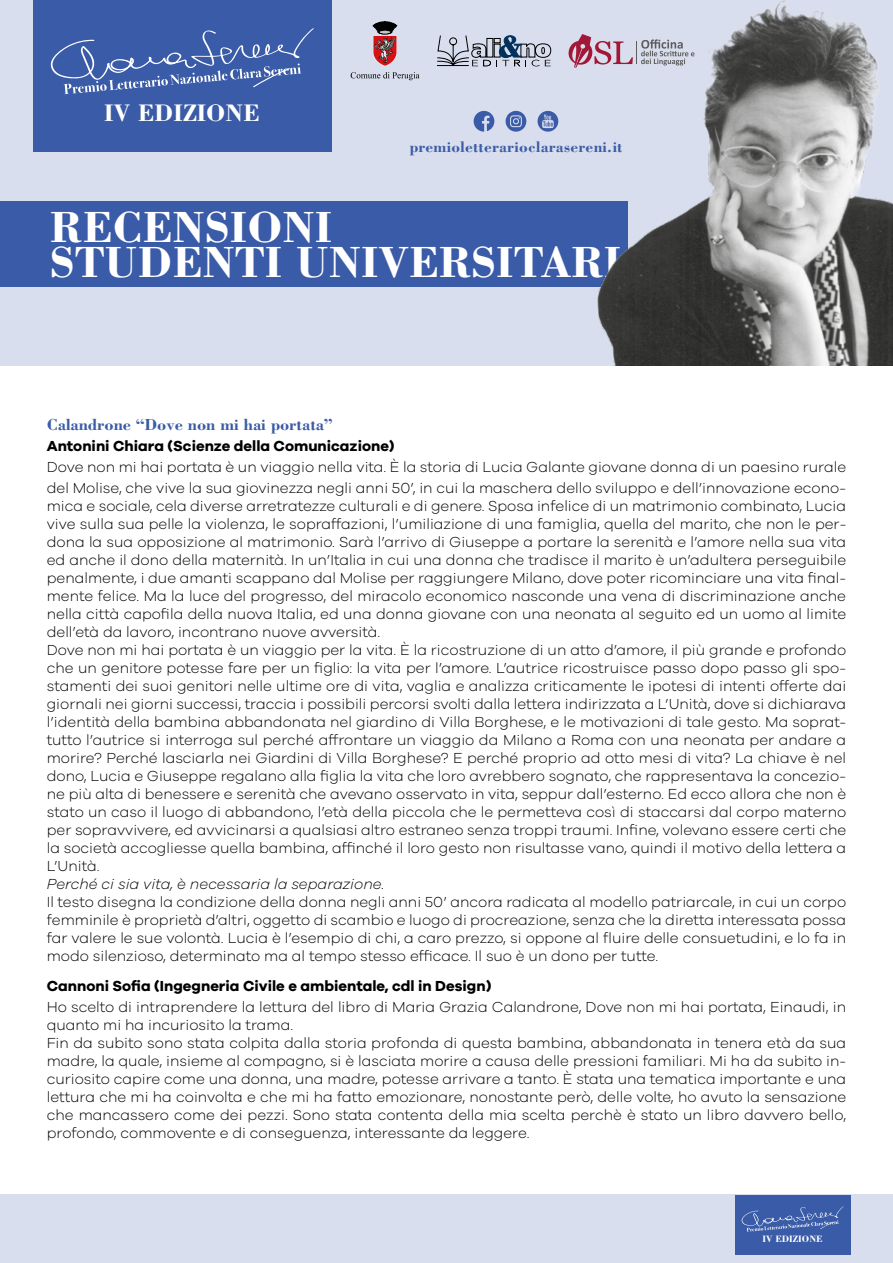
<style>
.page{position:relative;width:893px;height:1263px;background:#fff}
.page>*{position:absolute;margin:0;border:0;box-sizing:border-box;transform-origin:0 0}
.t1{font:700 45px/34.5px "Bodoni Std";color:#fff}
.t2{font:700 24.6px "Bodoni Std";color:#fff}
.t3{font:700 16.5px "Bodoni Std";color:#3a5ba7}
.t4{font:700 15.6px "Bodoni Std";letter-spacing:.015em;color:#3a5ba7}
.t5{font:300 15px/18px "Galano Grotesque";color:#000}
.t6{font:700 15px "Galano Grotesque";color:#000}
.t7{font:italic 300 15px "Galano Grotesque";color:#000}
.t8{font:700 9.6px "Bodoni Std";color:#fff}
</style>
<div class="page">
<div style="left:0;top:1195px;width:893px;height:68px;background:#d8deed"></div>
<div style="left:735px;top:1195px;width:115px;height:59px;background:#3a5ba7"></div>
<svg style="left:741px;top:1206px;width:103px;height:26px"></svg>
<div style="left:1px;top:0;width:892px;height:366px;background:#d8deed"></div>
<svg style="left:568px;top:41px;width:10px;height:27px"></svg>
<svg style="left:437px;top:35px;width:114px;height:31px"></svg>
<svg style="left:351px;top:72px;width:68px;height:8px"></svg>
<svg style="left:373px;top:22px;width:24px;height:44px"></svg>
<div style="left:33px;top:0;width:299px;height:152px;background:#3a5ba7"></div>
<svg style="left:50px;top:28px;width:264px;height:66px"></svg>
<div style="left:0;top:201px;width:627px;height:85px;background:#3a5ba7"></div>
<svg style="left:474px;top:111px;width:20px;height:21px"></svg>
<svg style="left:538px;top:111px;width:20px;height:21px"></svg>
<svg style="left:506px;top:111px;width:20px;height:21px"></svg>
<img style="left:578px;top:0;width:315px;height:366px">
<h2 class="t2" style="left:104px;top:98px;width:157px">IV EDIZIONE</h2>
<p class="t4" style="left:409px;top:137px;width:215px">premioletterarioclarasereni.it</p>
<h1 class="t1" style="left:50px;top:209px;width:573px">RECENSIONI<br>STUDENTI UNIVERSITARI</h1>
<p class="t3" style="left:47px;top:415px;width:287px">Calandrone “Dove non mi hai portata”</p>
<p class="t6" style="left:47px;top:437px;width:349px">Antonini Chiara (Scienze della Comunicazione)</p>
<p class="t5" style="left:47px;top:456px;width:801px;line-height:21px">Dove non mi hai portata è un viaggio nella vita. È la storia di Lucia Galante giovane donna di un paesino rurale del Molise, che vive la sua giovinezza negli anni 50’, in cui la maschera dello sviluppo e dell’innovazione econo-</p>
<p class="t5" style="left:47px;top:497px;width:801px">mica e sociale, cela diverse arretratezze culturali e di genere. Sposa infelice di un matrimonio combinato, Lucia vive sulla sua pelle la violenza, le sopraffazioni, l’umiliazione di una famiglia, quella del marito, che non le per&shy;dona la sua opposizione al matrimonio. Sarà l’arrivo di Giuseppe a portare la serenità e l’amore nella sua vita ed anche il dono della maternità. In un’Italia in cui una donna che tradisce il marito è un’adultera perseguibile penalmente, i due amanti scappano dal Molise per raggiungere Milano, dove poter ricominciare una vita final&shy;mente felice. Ma la luce del progresso, del miracolo economico nasconde una vena di discriminazione anche nella città capofila della nuova Italia, ed una donna giovane con una neonata al seguito ed un uomo al limite dell’età da lavoro, incontrano nuove avversità.<br>Dove non mi hai portata è un viaggio per la vita. È la ricostruzione di un atto d’amore, il più grande e profondo che un genitore potesse fare per un figlio: la vita per l’amore. L’autrice ricostruisce passo dopo passo gli spo&shy;stamenti dei suoi genitori nelle ultime ore di vita, vaglia e analizza criticamente le ipotesi di intenti offerte dai giornali nei giorni successi, traccia i possibili percorsi svolti dalla lettera indirizzata a L’Unità, dove si dichiarava l’identità della bambina abbandonata nel giardino di Villa Borghese, e le motivazioni di tale gesto. Ma soprat&shy;tutto l’autrice si interroga sul perché affrontare un viaggio da Milano a Roma con una neonata per andare a morire? Perché lasciarla nei Giardini di Villa Borghese? E perché proprio ad otto mesi di vita? La chiave è nel dono, Lucia e Giuseppe regalano alla figlia la vita che loro avrebbero sognato, che rappresentava la concezio&shy;ne più alta di benessere e serenità che avevano osservato in vita, seppur dall’esterno. Ed ecco allora che non è stato un caso il luogo di abbandono, l’età della piccola che le permetteva così di staccarsi dal corpo materno per sopravvivere, ed avvicinarsi a qualsiasi altro estraneo senza troppi traumi. Infine, volevano essere certi che la società accogliesse quella bambina, affinché il loro gesto non risultasse vano, quindi il motivo della lettera a L’Unità.</p>
<p class="t7" style="left:47px;top:875px;width:339px">Perché ci sia vita, è necessaria la separazione.</p>
<p class="t5" style="left:47px;top:893px;width:801px;text-align:justify">Il testo disegna la condizione della donna negli anni 50’ ancora radicata al modello patriarcale, in cui un corpo femminile è proprietà d’altri, oggetto di scambio e luogo di procreazione, senza che la diretta interessata possa far valere le sue volontà. Lucia è l’esempio di chi, a caro prezzo, si oppone al fluire delle consuetudini, e lo fa in modo silenzioso, determinato ma al tempo stesso efficace. Il suo è un dono per tutte.</p>
<p class="t6" style="left:47px;top:977px;width:446px">Cannoni Sofia (Ingegneria Civile e ambientale, cdl in Design)</p>
<p class="t5" style="left:47px;top:998px;width:801px">Ho scelto di intraprendere la lettura del libro di Maria Grazia Calandrone, Dove non mi hai portata, Einaudi, in quanto mi ha incuriosito la trama.<br>Fin da subito sono stata colpita dalla storia profonda di questa bambina, abbandonata in tenera età da sua madre, la quale, insieme al compagno, si è lasciata morire a causa delle pressioni familiari. Mi ha da subito in&shy;curiosito capire come una donna, una madre, potesse arrivare a tanto. È stata una tematica importante e una lettura che mi ha coinvolta e che mi ha fatto emozionare, nonostante però, delle volte, ho avuto la sensazione che mancassero come dei pezzi. Sono stata contenta della mia scelta perchè è stato un libro davvero bello, profondo, commovente e di conseguenza, interessante da leggere.</p>
<p class="t8" style="left:762px;top:1233px;width:62px">IV EDIZIONE</p>
</div>
